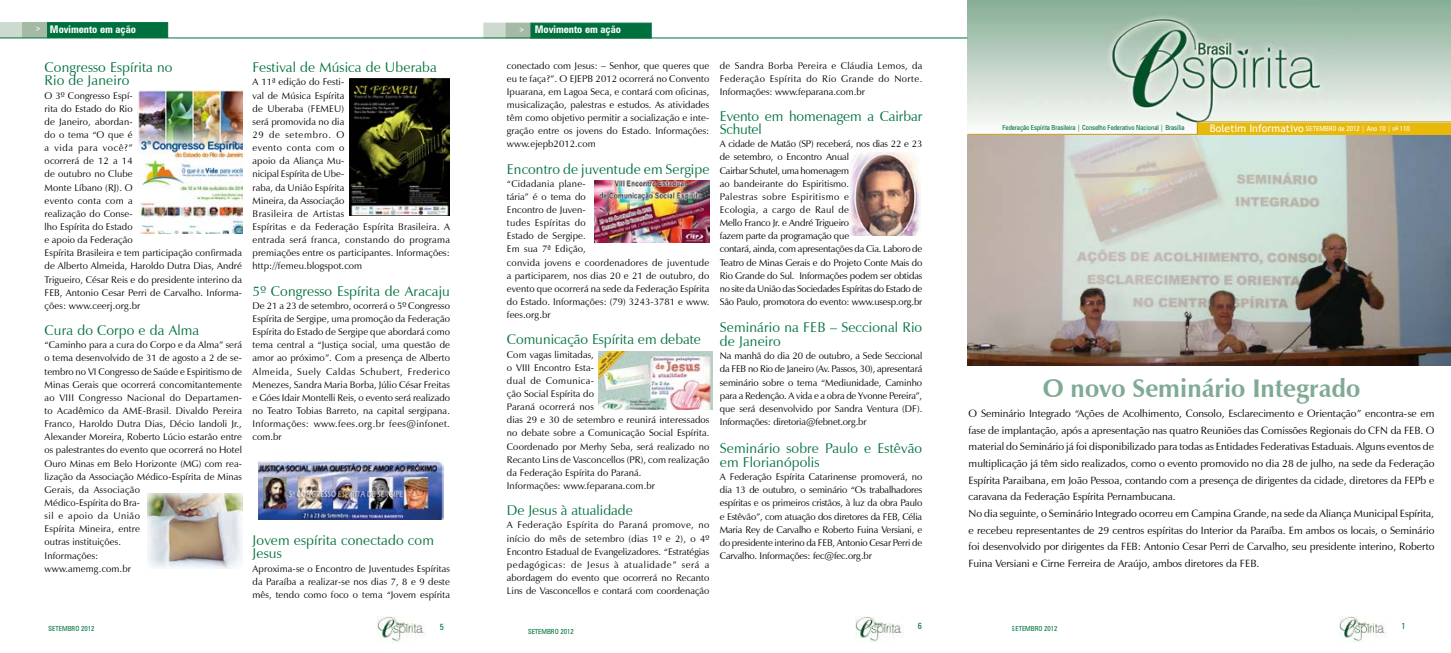
<style>
.page{position:relative;width:1451px;height:653px;background:#fff}
.page>*{position:absolute;margin:0;border:0;box-sizing:border-box;transform-origin:0 0}
.t1{font:700 25.38px "Zapf Humanist 601 BT";color:#80aa93}
.t2{font:14px/13.1px "Zapf Humanist 601 BT";letter-spacing:.01em;color:#00713e}
.t3{font:10.5px/16.6px "Zapf Humanist 601 BT";color:#000}
.t4{font:700 condensed 10.5px "Zurich BT";color:#fff}
.t5{font:10.5px "Trebuchet MS";color:#fff}
.t6{font:9.62px/13.1px "Zapf Humanist 601 BT";letter-spacing:.01em;color:#000;text-align:justify}
.t7{font:9.62px/13.1px "Zapf Humanist 601 BT";letter-spacing:-.015em;color:#000}
.t8{font:condensed 8.75px "Zurich BT";color:#00713e}
.t9{font:condensed 7px "Zurich BT";letter-spacing:-.01em;color:#00713e}
.t10{font:condensed 7px "Zurich BT";color:#fff}
.s1{font-family:"Trebuchet MS";font-stretch:normal;font-size:10.5px}
</style>
<div class="page">
<img style="left:967px;top:0;width:484px;height:366px">
<div style="left:484px;top:23px;width:22px;height:15px;background:#ccdad0;border:1px solid #ccdad0"></div>
<div style="left:506px;top:23px;width:26px;height:15px;background:#a4baa4;border:1px solid #a4baa4"></div>
<div style="left:531px;top:23px;width:120px;height:15px;background:#00713e"></div>
<svg style="left:0;top:22px;width:22px;height:16px"></svg>
<div style="left:22px;top:22px;width:26px;height:16px;background:#a4baa4;border:1px solid #a4baa4"></div>
<div style="left:47px;top:22px;width:121px;height:16px;background:#00713e;border:1px solid #00713e"></div>
<div style="left:1198px;top:123px;width:253px;height:11px;background:#e8b909"></div>
<hr style="left:1197px;top:122px;width:254px;height:1px;background:#bd9806">
<svg style="left:1197px;top:122px;width:1px;height:12px"></svg>
<hr style="left:967px;top:134px;width:230px;height:1px;background:#bd9806">
<hr style="left:0;top:38px;width:967px;height:1px;background:#00713e">
<img style="left:856px;top:616px;width:47px;height:26px">
<img style="left:378px;top:616px;width:47px;height:26px">
<img style="left:1339px;top:616px;width:48px;height:25px">
<img style="left:138px;top:91px;width:104px;height:142px">
<img style="left:350px;top:79px;width:100px;height:136px">
<img style="left:258px;top:460px;width:186px;height:59px">
<img style="left:148px;top:493px;width:94px;height:75px">
<img style="left:850px;top:153px;width:71px;height:83px">
<img style="left:598px;top:352px;width:114px;height:57px">
<img style="left:594px;top:180px;width:115px;height:62px">
<p class="t4" style="left:50px;top:23px;width:88px">Movimento em ação</p>
<p class="t5" style="left:35px;top:22px;width:7px">&gt;</p>
<p class="t5" style="left:519px;top:23px;width:7px">&gt;</p>
<p class="t4" style="left:535px;top:23px;width:88px">Movimento em ação</p>
<h2 class="t2" style="left:45px;top:61px;width:129px">Congresso Espírita no<br>Rio de Janeiro</h2>
<p class="t6" style="left:45px;top:89px;width:199px;text-align:left">O 3º Congresso Espí-<br>rita do Estado do Rio<br>de Janeiro, abordan-<br>do o tema “O que é<br>a vida para você?”<br>ocorrerá de 12 a 14<br>de outubro no Clube<br>Monte Líbano (RJ). O<br>evento conta com a<br>realização do Conse-<br>lho Espírita do Estado<br>e apoio da Federação<br>Espírita Brasileira e tem participação confirmada de Alberto Almeida, Haroldo Dutra Dias, André<br>Trigueiro, César Reis e do presidente interino da<br>FEB, Antonio Cesar Perri de Carvalho. Informa&shy;ções: www.ceerj.org.br</p>
<h2 class="t2" style="left:45px;top:323px;width:156px">Cura do Corpo e da Alma</h2>
<p class="t6" style="left:45px;top:338px;width:199px;text-align:left">“Caminho para a cura do Corpo e da Alma” será o tema desenvolvido de 31 de agosto a 2 de se&shy;tembro no VI Congresso de Saúde e Espiritismo de Minas Gerais que ocorrerá concomitantemente ao VIII Congresso Nacional do Departamen&shy;to Acadêmico da AME-Brasil. Divaldo Pereira Franco, Haroldo Dutra Dias, Décio Iandoli Jr., Alexander Moreira, Roberto Lúcio estarão entre os palestrantes do evento que ocorrerá no Hotel Ouro Minas em Belo Horizonte (MG) com rea&shy;lização da Associação Médico-Espírita de Minas Gerais, da Associação<br>Médico-Espírita do Bra-<br>sil e apoio da União<br>Espírita Mineira, entre<br>outras instituições.<br>Informações:<br>www.amemg.com.br</p>
<h2 class="t2" style="left:253px;top:61px;width:186px">Festival de Música de Uberaba</h2>
<p class="t6" style="left:253px;top:76px;width:199px;text-align:left">A 11ª edição do Festi-<br>val de Música Espírita<br>de Uberaba (FEMEU)<br>será promovida no dia<br>29 de setembro. O<br>evento conta com o<br>apoio da Aliança Mu-<br>nicipal Espírita de Ube-<br>raba, da União Espírita<br>Mineira, da Associação<br>Brasileira de Artistas<br>Espíritas e da Federação Espírita Brasileira. A entrada será franca, constando do programa premiações entre os participantes. Informações: http://femeu.blogspot.com</p>
<h2 class="t2" style="left:253px;top:284px;width:199px">5º Congresso Espírita de Aracaju</h2>
<p class="t6" style="left:253px;top:299px;width:199px">De 21 a 23 de setembro, ocorrerá o 5º Congresso Espírita de Sergipe, uma promoção da Federação Espírita do Estado de Sergipe que abordará como tema central a “Justiça social, uma questão de amor ao próximo”. Com a presença de Alberto Almeida, Suely Caldas Schubert, Frederico Menezes, Sandra Maria Borba, Júlio César Freitas e Góes Idair Montelli Reis, o evento será realizado no Teatro Tobias Barreto, na capital sergipana.<br>Informações: www.fees.org.br fees@infonet. com.br</p>
<h2 class="t2" style="left:253px;top:533px;width:183px">Jovem espírita conectado com<br>Jesus</h2>
<p class="t6" style="left:253px;top:561px;width:199px">Aproxima-se o Encontro de Juventudes Espíritas da Paraíba a realizar-se nos dias 7, 8 e 9 deste mês, tendo como foco o tema “Jovem espírita</p>
<p class="t6" style="left:507px;top:59px;width:204px">conectado com Jesus: – Senhor, que queres que eu te faça?”. O EJEPB 2012 ocorrerá no Convento Ipuarana, em Lagoa Seca, e contará com oficinas, musicalização, palestras e estudos. As atividades têm como objetivo permitir a socialização e inte&shy;gração entre os jovens do Estado. Informações: www.ejepb2012.com</p>
<h2 class="t2" style="left:507px;top:162px;width:204px">Encontro de juventude em Sergipe</h2>
<p class="t6" style="left:507px;top:177px;width:204px;text-align:left">“Cidadania plane-<br>tária” é o tema do<br>Encontro de Juven-<br>tudes Espíritas do<br>Estado de Sergipe.<br>Em sua 7ª Edição,<br>convida jovens e coordenadores de juventude a participarem, nos dias 20 e 21 de outubro, do evento que ocorrerá na sede da Federação Espírita do Estado. Informações: (79) 3243-3781 e www. fees.org.br</p>
<h2 class="t2" style="left:507px;top:333px;width:195px">Comunicação Espírita em debate</h2>
<p class="t6" style="left:507px;top:347px;width:204px;text-align:left">Com vagas limitadas,<br>o VIII Encontro Esta-<br>dual de Comunica-<br>ção Social Espírita do<br>Paraná ocorrerá nos<br>dias 29 e 30 de setembro e reunirá interessados no debate sobre a Comunicação Social Espírita.<br>Coordenado por Merhy Seba, será realizado no<br>Recanto Lins de Vasconcellos (PR), com realização da Federação Espírita do Paraná.<br>Informações: www.feparana.com.br</p>
<h2 class="t2" style="left:507px;top:503px;width:127px">De Jesus à atualidade</h2>
<p class="t6" style="left:507px;top:518px;width:204px">A Federação Espírita do Paraná promove, no início do mês de setembro (dias 1º e 2), o 4º Encontro Estadual de Evangelizadores. “Estratégias pedagógicas: de Jesus à atualidade” será a abordagem do evento que ocorrerá no Recanto Lins de Vasconcellos e contará com coordenação</p>
<p class="t6" style="left:720px;top:59px;width:204px">de Sandra Borba Pereira e Cláudia Lemos, da Federação Espírita do Rio Grande do Norte.<br>Informações: www.feparana.com.br</p>
<h2 class="t2" style="left:720px;top:110px;width:204px">Evento em homenagem a Cairbar<br>Schutel</h2>
<p class="t7" style="left:720px;top:137px;width:204px">A cidade de Matão (SP) receberá, nos dias 22 e 23 de setembro, o Encontro Anual<br>Cairbar Schutel, uma homenagem<br>ao bandeirante do Espiritismo.<br>Palestras sobre Espiritismo e<br>Ecologia, a cargo de Raul de<br>Mello Franco Jr. e André Trigueiro<br>fazem parte da programação que<br>contará, ainda, com apresentações da Cia. Laboro de Teatro de Minas Gerais e do Projeto Conte Mais do Rio Grande do Sul. Informações podem ser obtidas no site da União das Sociedades Espíritas do Estado de São Paulo, promotora do evento: www.usesp.org.br</p>
<h2 class="t2" style="left:720px;top:320px;width:204px;line-height:14px">Seminário na FEB – Seccional Rio de Janeiro</h2>
<p class="t6" style="left:720px;top:349px;width:204px">Na manhã do dia 20 de outubro, a Sede Seccional da FEB no Rio de Janeiro (Av. Passos, 30), apresentará seminário sobre o tema “Mediunidade, Caminho para a Redenção. A vida e a obra de Yvonne Pereira”, que será desenvolvido por Sandra Ventura (DF).<br>Informações: diretoria@febnet.org.br</p>
<h2 class="t2" style="left:720px;top:441px;width:204px;line-height:14px">Seminário sobre Paulo e Estêvão em Florianópolis</h2>
<p class="t6" style="left:720px;top:470px;width:204px">A Federação Espírita Catarinense promoverá, no dia 13 de outubro, o seminário “Os trabalhadores espíritas e os primeiros cristãos, à luz da obra Paulo e Estêvão”, com atuação dos diretores da FEB, Célia Maria Rey de Carvalho e Roberto Fuina Versiani, e do presidente interino da FEB, Antonio Cesar Perri de Carvalho. Informações: fec@fec.org.br</p>
<p class="t9" style="left:49px;top:623px;width:47px">SETEMBRO 2012</p>
<p class="t8" style="left:440px;top:620px;width:6px">5</p>
<p class="t8" style="left:918px;top:620px;width:6px">6</p>
<p class="t9" style="left:528px;top:626px;width:47px">SETEMBRO 2012</p>
<p class="t9" style="left:1002px;top:124px;width:184px">Federação Espírita Brasileira | Conselho Federativo Nacional | Brasília</p>
<p class="t10" style="left:1210px;top:124px;width:202px"><span class="s1">Boletim Informativo</span> SETEMBRO de 2012 | Ano 10 | nº 110</p>
<h1 class="t1" style="left:1043px;top:372px;width:319px">O novo Seminário Integrado</h1>
<p class="t3" style="left:969px;top:405px;width:467px">O Seminário Integrado “Ações de Acolhimento, Consolo, Esclarecimento e Orientação” encontra-se em fase de implantação, após a apresentação nas quatro Reuniões das Comissões Regionais do CFN da FEB. O material do Seminário já foi disponibilizado para todas as Entidades Federativas Estaduais. Alguns eventos de multiplicação já têm sido realizados, como o evento promovido no dia 28 de julho, na sede da Federação Espírita Paraibana, em João Pessoa, contando com a presença de dirigentes da cidade, diretores da FEPb e caravana da Federação Espírita Pernambucana.<br>No dia seguinte, o Seminário Integrado ocorreu em Campina Grande, na sede da Aliança Municipal Espírita, e recebeu representantes de 29 centros espíritas do Interior da Paraíba. Em ambos os locais, o Seminário foi desenvolvido por dirigentes da FEB: Antonio Cesar Perri de Carvalho, seu presidente interino, Roberto Fuina Versiani e Cirne Ferreira de Araújo, ambos diretores da FEB.</p>
<p class="t9" style="left:1012px;top:623px;width:47px">SETEMBRO 2012</p>
<p class="t8" style="left:1401px;top:620px;width:6px">1</p>
</div>
